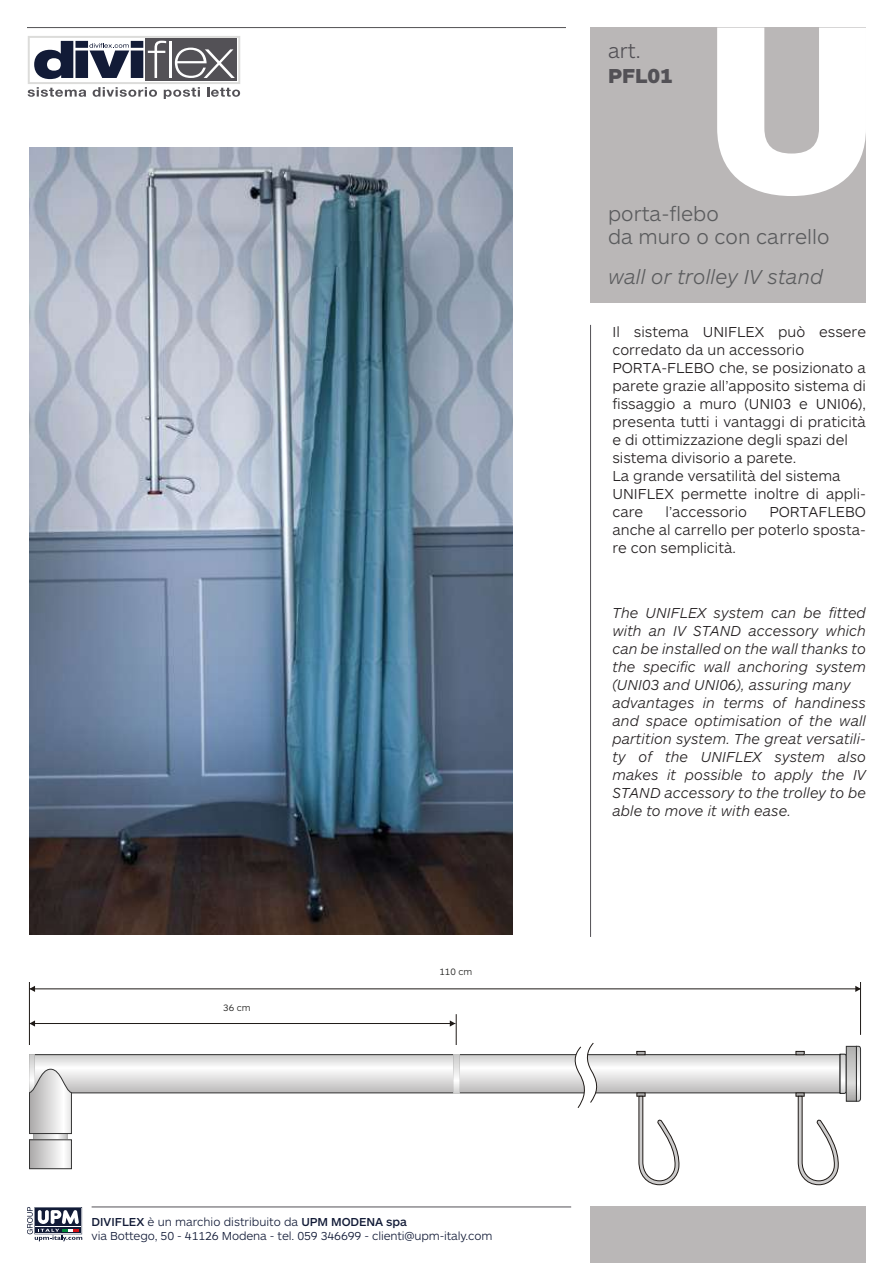
<style>
.page{position:relative;width:893px;height:1263px;background:#fff}
.page>*{position:absolute;margin:0;border:0;box-sizing:border-box;transform-origin:0 0}
.t1{font:300 21px/22.5px "ARS Maquette Pro";color:#5b5c5e}
.t2{font:italic 300 21px "ARS Maquette Pro";color:#5b5c5e}
.t3{font:900 21px "ARS Maquette Pro";color:#535156}
.t4{font:300 21px "ARS Maquette Pro";color:#535156}
.t5{font:300 15px/18px "ARS Maquette Pro";color:#231f20}
.t6{font:italic 300 15px/18px "ARS Maquette Pro";color:#231f20}
.t7{font:300 12px/14.4px "ARS Maquette Pro";letter-spacing:-.01em;color:#121b37}
.t8{font:300 9.6px "ARS Maquette Pro";color:#1d1d1b}
.s1{font-weight:500}
</style>
<div class="page">
<hr style="left:92px;top:1207px;width:479px;height:1px;background:#535156">
<div style="left:591px;top:28px;width:275px;height:275px;background:#bab7b7"></div>
<div style="left:591px;top:1207px;width:275px;height:56px;background:#bab7b7"></div>
<hr style="left:27px;top:27px;width:539px;height:1px;background:#525153">
<svg style="left:28px;top:36px;width:212px;height:63px"></svg>
<svg style="left:717px;top:28px;width:149px;height:168px"></svg>
<svg style="left:27px;top:1207px;width:55px;height:34px"></svg>
<hr style="left:590px;top:325px;width:1px;height:612px;background:#535156">
<svg style="left:72px;top:1056px;width:724px;height:35px"></svg>
<div style="left:34px;top:1054px;width:806px;height:39px;border:1px solid #333"></div>
<svg style="left:453px;top:1054px;width:6px;height:39px"></svg>
<hr style="left:456px;top:1014px;width:1px;height:31px;background:#1f1a17">
<svg style="left:848px;top:1048px;width:6px;height:51px"></svg>
<div style="left:846px;top:1046px;width:10px;height:55px;border:1px solid #333"></div>
<svg style="left:856px;top:1046px;width:5px;height:55px"></svg>
<hr style="left:29px;top:983px;width:1px;height:62px;background:#1f1a17">
<hr style="left:29px;top:1023px;width:426px;height:1px;background:#1f1a17">
<svg style="left:29px;top:1020px;width:6px;height:6px"></svg>
<svg style="left:450px;top:1020px;width:5px;height:6px"></svg>
<hr style="left:860px;top:983px;width:1px;height:52px;background:#1f1a17">
<hr style="left:29px;top:988px;width:832px;height:1px;background:#1f1a17">
<svg style="left:29px;top:986px;width:6px;height:6px"></svg>
<svg style="left:855px;top:986px;width:5px;height:6px"></svg>
<svg style="left:637px;top:1051px;width:8px;height:4px"></svg>
<svg style="left:637px;top:1093px;width:43px;height:92px"></svg>
<svg style="left:796px;top:1051px;width:50px;height:134px"></svg>
<svg style="left:31px;top:1142px;width:39px;height:25px"></svg>
<div style="left:29px;top:1140px;width:43px;height:29px;border:1px solid #333"></div>
<svg style="left:29px;top:1054px;width:43px;height:86px"></svg>
<svg style="left:573px;top:1043px;width:27px;height:65px"></svg>
<img style="left:29px;top:147px;width:484px;height:788px">
<p class="t8" style="left:223px;top:1001px;width:29px">36 cm</p>
<p class="t8" style="left:439px;top:965px;width:34px">110 cm</p>
<p class="t7" style="left:92px;top:1214px;width:402px"><span class="s1">DIVIFLEX</span> è un marchio distribuito da <span class="s1">UPM MODENA spa<br></span>via Bottego, 50 - 41126 Modena - tel. 059 346699 - clienti@upm-italy.com</p>
<h1 class="t4" style="left:608px;top:37px;width:34px">art.</h1>
<h1 class="t3" style="left:608px;top:62px;width:66px">PFL01</h1>
<h1 class="t1" style="left:608px;top:202px;width:223px">porta-flebo<br>da muro o con carrello</h1>
<h1 class="t2" style="left:608px;top:263px;width:216px">wall or trolley IV stand</h1>
<p class="t5" style="left:612px;top:322px;width:255px">Il sistema UNIFLEX può essere corredato da un accessorio<br>PORTA-FLEBO che, se posizionato a parete grazie all’apposito sistema di fissaggio a muro (UNI03 e UNI06), presenta tutti i vantaggi di praticità e di ottimizzazione degli spazi del sistema divisorio a parete.<br>La grande versatilità del sistema<br>UNIFLEX permette inoltre di appli&shy;care</p>
<p class="t5" style="left:666px;top:502px;width:83px">l’accessorio</p>
<p class="t5" style="left:612px;top:502px;width:255px;text-align:justify;text-indent:157px">PORTAFLEBO anche al carrello per poterlo sposta&shy;re con semplicità.</p>
<p class="t6" style="left:612px;top:603px;width:255px">The UNIFLEX system can be fitted with an IV STAND accessory which can be installed on the wall thanks to the specific wall anchoring system (UNI03 and UNI06), assuring many advantages in terms of handiness and space optimisation of the wall partition system. The great versatili&shy;ty of the UNIFLEX system also makes it possible to apply the IV STAND accessory to the trolley to be able to move it with ease.</p>
</div>
